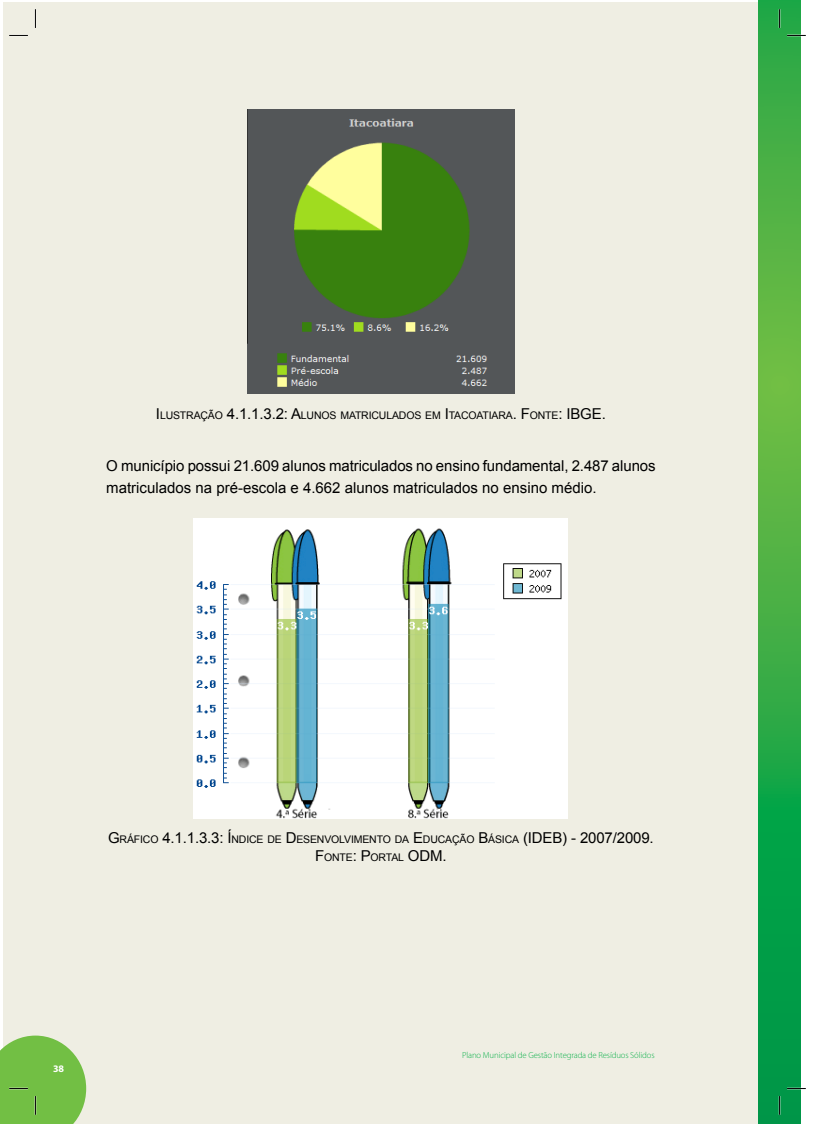
<style>
.page{position:relative;width:815px;height:1124px;background:#fff}
.page>*{position:absolute;margin:0;border:0;box-sizing:border-box;transform-origin:0 0}
.t1{font:15px/22.5px "Arial";letter-spacing:-.005em;color:#000}
.t2{font:15px "Arial";color:#000}
.t3{font:10.5px/18px "Arial";letter-spacing:-.015em;color:#000}
.t4{font:700 10px "Myriad Pro";color:#fff}
.t5{font:300 8.75px "Myriad Pro";letter-spacing:-.015em;color:#0db14b}
.s1{font-size:15px}
</style>
<div class="page">
<div style="left:4px;top:2px;width:776px;height:1121px;background:#efeee3"></div>
<svg style="left:758px;top:0;width:43px;height:1123px;background:#35ab45"></svg>
<img style="left:248px;top:110px;width:266px;height:283px">
<img style="left:194px;top:519px;width:374px;height:299px">
<svg style="left:9px;top:35px;width:19px;height:1px"></svg>
<svg style="left:787px;top:35px;width:19px;height:1px"></svg>
<svg style="left:787px;top:1087px;width:19px;height:2px"></svg>
<svg style="left:35px;top:9px;width:1px;height:19px"></svg>
<svg style="left:0;top:1035px;width:86px;height:88px;background:#80c357"></svg>
<svg style="left:779px;top:9px;width:1px;height:19px"></svg>
<svg style="left:779px;top:1095px;width:1px;height:19px"></svg>
<p class="t3" style="left:156px;top:406px;width:451px"><span class="s1">I</span>LUSTRAÇÃO <span class="s1">4.1.1.3.2: A</span>LUNOS MATRICULADOS EM <span class="s1">I</span>TACOATIARA<span class="s1">. F</span>ONTE<span class="s1">: IBGE .</span></p>
<h1 class="t1" style="left:106px;top:454px;width:551px">O município possui 21.609 alunos matriculados no ensino fundamental, 2.487 alunos matriculados na pré-escola e 4.662 alunos matriculados no ensino médio.</h1>
<p class="t3" style="left:315px;top:830px;width:340px;text-indent:-207px"><span class="s1">G</span> RÁFICO <span class="s1">4.1.1.3.3: Í</span>NDICE DE <span class="s1">D</span>ESENVOLVI MENTO DA <span class="s1">E</span>DUCAÇÃO <span class="s1">B</span>ÁSICA <span class="s1">(IDEB) - 2007/2009.<br>F</span>ONTE<span class="s1">: P</span>ORTAL <span class="s1">ODM</span></p>
<h1 class="t2" style="left:442px;top:846px;width:6px">.</h1>
<p class="t4" style="left:53px;top:1062px;width:12px">38</p>
<p class="t5" style="left:462px;top:1050px;width:194px">Plano Municipal de Gestão Integrada de Resíduos Sólidos</p>
</div>
